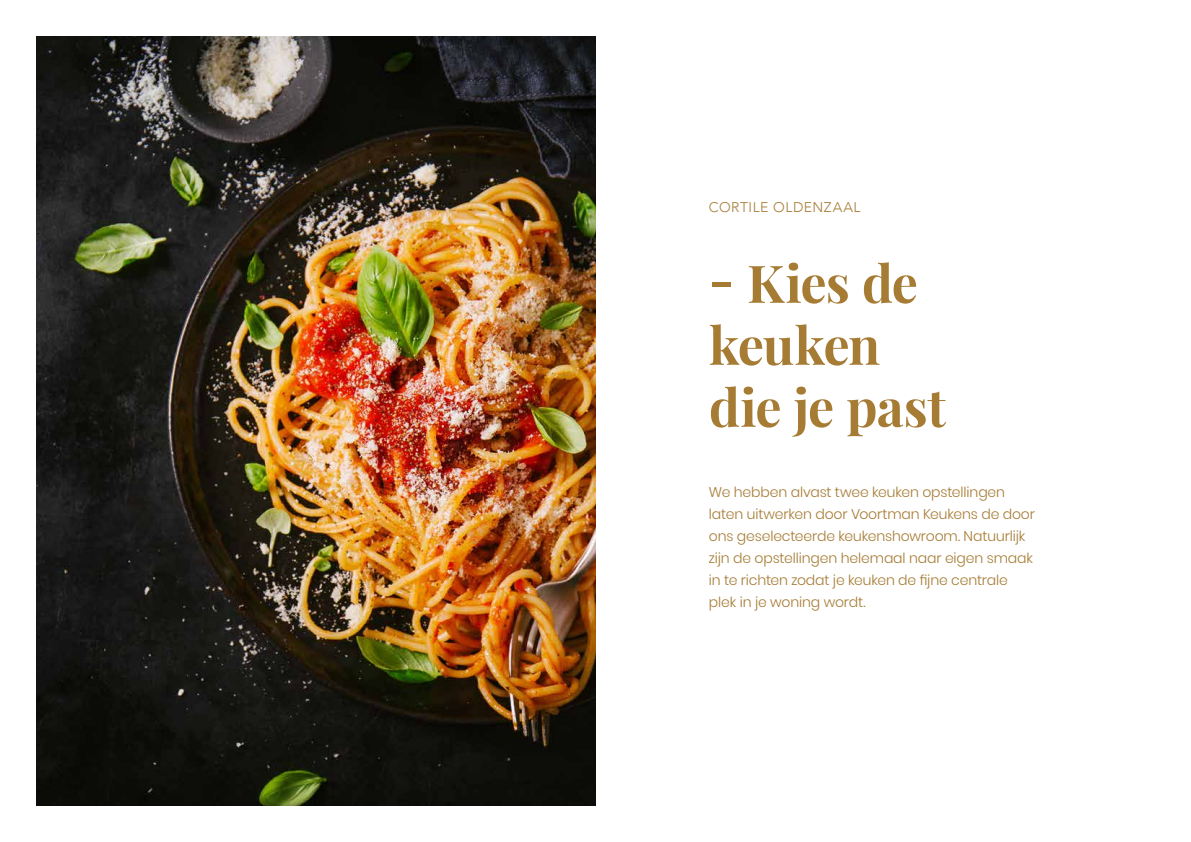
<style>
.page{position:relative;width:1191px;height:842px;background:#fff}
.page>*{position:absolute;margin:0;border:0;box-sizing:border-box;transform-origin:0 0}
.t1{font:700 52px/62px "Playfair Display";letter-spacing:-.02em;color:#a67c35}
.t2{font:300 14px/22px "Poppins";letter-spacing:-.01em;color:#a67c35}
.t3{font:300 14px "Avenir";letter-spacing:.035em;color:#a67c35}
</style>
<div class="page">
<img style="left:36px;top:36px;width:559px;height:770px">
<p class="t3" style="left:709px;top:199px;width:153px">CORTILE OLDENZAAL</p>
<h1 class="t1" style="left:709px;top:248px;width:238px">- Kies de keuken die je past</h1>
<p class="t2" style="left:709px;top:481px;width:327px">We hebben alvast twee keuken opstellingen laten uitwerken door Voortman Keukens de door ons geselecteerde keukenshowroom. Natuurlijk zijn de opstellingen helemaal naar eigen smaak in te richten zodat je keuken de fijne centrale plek in je woning wordt.</p>
</div>
